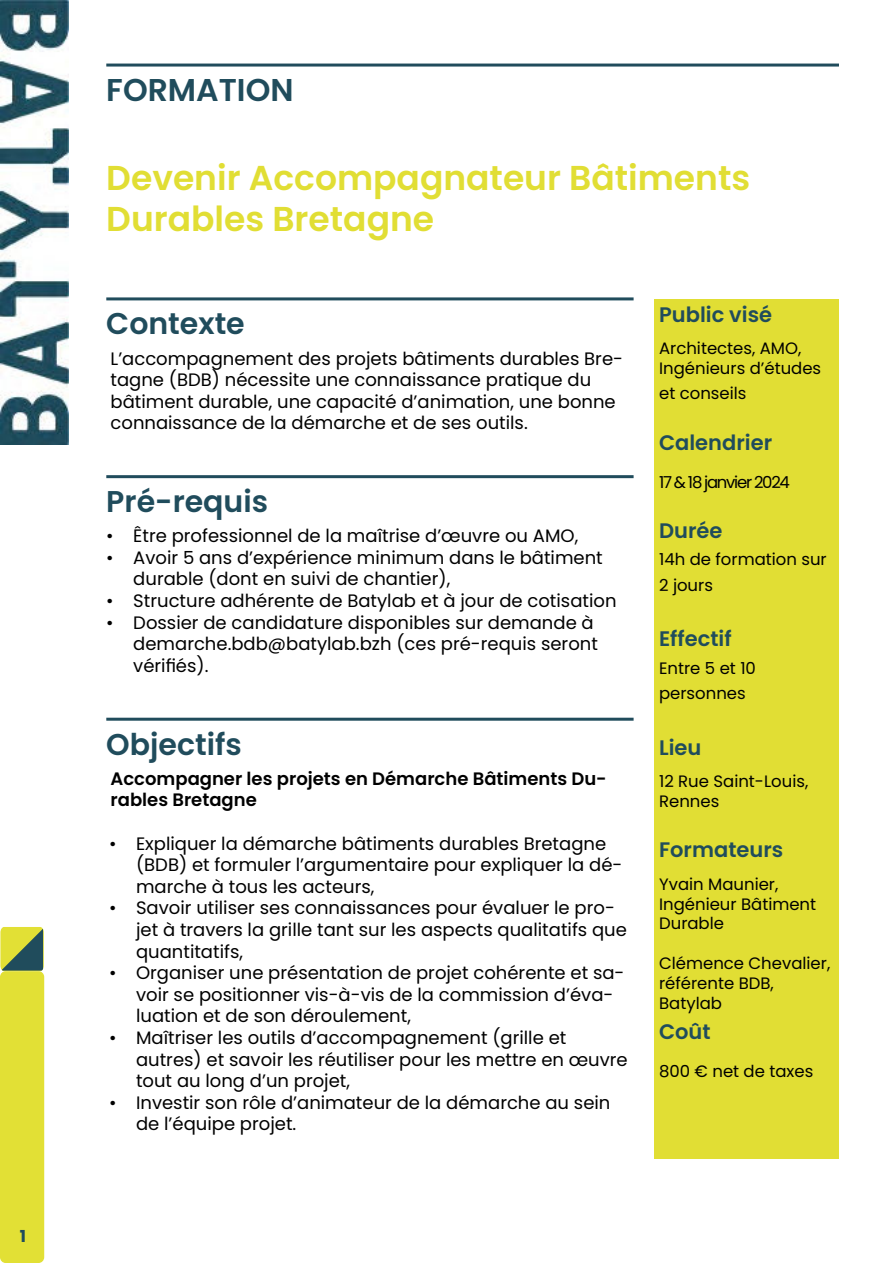
<style>
.page{position:relative;width:893px;height:1263px;background:#fff}
.page>*{position:absolute;margin:0;border:0;box-sizing:border-box;transform-origin:0 0}
.t1{font:600 34.5px/41.4px "Poppins";color:#e1de34}
.t2{font:600 31.5px "Poppins";color:#204c5c}
.t3{font:600 30px "Poppins";color:#204c5c}
.t4{font:600 21px "Poppins";color:#204c5c}
.t5{font:18px/21.6px "Poppins";color:#000}
.t6{font:600 18px/21.6px "Poppins";color:#000}
.t7{font:16.5px/19.8px "Poppins";color:#000}
.t8{font:16.5px "Poppins";letter-spacing:-.075em;color:#000}
.t9{font:700 16.5px "Poppins";color:#204c5c}
</style>
<div class="page">
<img style="left:0;top:0;width:69px;height:444px">
<hr style="left:106px;top:64px;width:733px;height:3px;background:#204c5c">
<div style="left:655px;top:300px;width:184px;height:859px;background:#e1de34"></div>
<hr style="left:106px;top:297px;width:528px;height:3px;background:#204c5c">
<hr style="left:106px;top:475px;width:528px;height:3px;background:#204c5c">
<hr style="left:106px;top:718px;width:528px;height:3px;background:#204c5c">
<div style="left:0;top:971px;width:44px;height:292px;background:#e2e035;border-radius:6px"></div>
<svg style="left:0;top:927px;width:44px;height:44px;background:#8a9d4b"></svg>
<p class="t9" style="left:20px;top:1227px;width:8px">1</p>
<h2 class="t2" style="left:106px;top:71px;width:189px">FORMATION</h2>
<h1 class="t1" style="left:106px;top:158px;width:645px">Devenir Accompagnateur Bâtiments<br>Durables Bretagne</h1>
<h3 class="t3" style="left:106px;top:306px;width:140px">Contexte</h3>
<p class="t5" style="left:111px;top:348px;width:514px">L’accompagnement des projets bâtiments durables Bre&shy;tagne (BDB) nécessite une connaissance pratique du bâtiment durable, une capacité d’animation, une bonne connaissance de la démarche et de ses outils.</p>
<h3 class="t3" style="left:106px;top:484px;width:163px">Pré-requis</h3>
<p class="t5" style="left:106px;top:525px;width:473px">• Être professionnel de la maîtrise d’œuvre ou AMO,</p>
<p class="t5" style="left:133px;top:547px;width:471px;text-indent:-27px">• Avoir 5 ans d’expérience minimum dans le bâtiment durable (dont en suivi de chantier),</p>
<p class="t5" style="left:106px;top:590px;width:512px">• Structure adhérente de Batylab et à jour de cotisation</p>
<p class="t5" style="left:133px;top:612px;width:466px;text-indent:-27px">• Dossier de candidature disponibles sur demande à demarche.bdb@batylab.bzh (ces pré-requis seront vérifiés).</p>
<h3 class="t3" style="left:106px;top:726px;width:137px">Objectifs</h3>
<p class="t6" style="left:111px;top:768px;width:498px">Accompagner les projets en Démarche Bâtiments Du&shy;rables Bretagne</p>
<p class="t5" style="left:136px;top:833px;width:488px;text-indent:-27px">• Expliquer la démarche bâtiments durables Bretagne (BDB) et formuler l’argumentaire pour expliquer la dé&shy;marche à tous les acteurs,</p>
<p class="t5" style="left:136px;top:898px;width:492px;text-indent:-27px">• Savoir utiliser ses connaissances pour évaluer le pro&shy;jet à travers la grille tant sur les aspects qualitatifs que quantitatifs,</p>
<p class="t5" style="left:136px;top:962px;width:490px;text-indent:-27px">• Organiser une présentation de projet cohérente et sa&shy;voir se positionner vis-à-vis de la commission d’éva&shy;luation et de son déroulement,</p>
<p class="t5" style="left:136px;top:1027px;width:493px;text-indent:-27px">• Maîtriser les outils d’accompagnement (grille et autres) et savoir les réutiliser pour les mettre en œuvre tout au long d’un projet,</p>
<p class="t5" style="left:136px;top:1092px;width:476px;text-indent:-27px">• Investir son rôle d’animateur de la démarche au sein de l’équipe projet.</p>
<p class="t4" style="left:659px;top:302px;width:115px">Public visé</p>
<p class="t7" style="left:659px;top:339px;width:164px">Architectes, AMO,<br>Ingénieurs d’études</p>
<p class="t7" style="left:659px;top:384px;width:89px">et conseils</p>
<p class="t4" style="left:659px;top:430px;width:115px">Calendrier</p>
<p class="t8" style="left:659px;top:472px;width:132px">17 &amp; 18 janvier 2024</p>
<p class="t4" style="left:659px;top:518px;width:65px">Durée</p>
<p class="t7" style="left:659px;top:547px;width:169px;line-height:25.2px">14h de formation sur<br>2 jours</p>
<p class="t4" style="left:659px;top:626px;width:74px">Effectif</p>
<p class="t7" style="left:659px;top:655px;width:98px;line-height:25.2px">Entre 5 et 10 personnes</p>
<p class="t4" style="left:659px;top:735px;width:44px">Lieu</p>
<p class="t7" style="left:659px;top:771px;width:151px">12 Rue Saint-Louis,<br>Rennes</p>
<p class="t4" style="left:659px;top:837px;width:126px">Formateurs</p>
<p class="t7" style="left:659px;top:874px;width:159px">Yvain Maunier,<br>Ingénieur Bâtiment<br>Durable</p>
<p class="t7" style="left:659px;top:954px;width:173px">Clémence Chevalier, référente BDB,<br>Batylab</p>
<p class="t4" style="left:659px;top:1019px;width:53px">Coût</p>
<p class="t7" style="left:659px;top:1061px;width:156px">800 € net de taxes</p>
</div>
